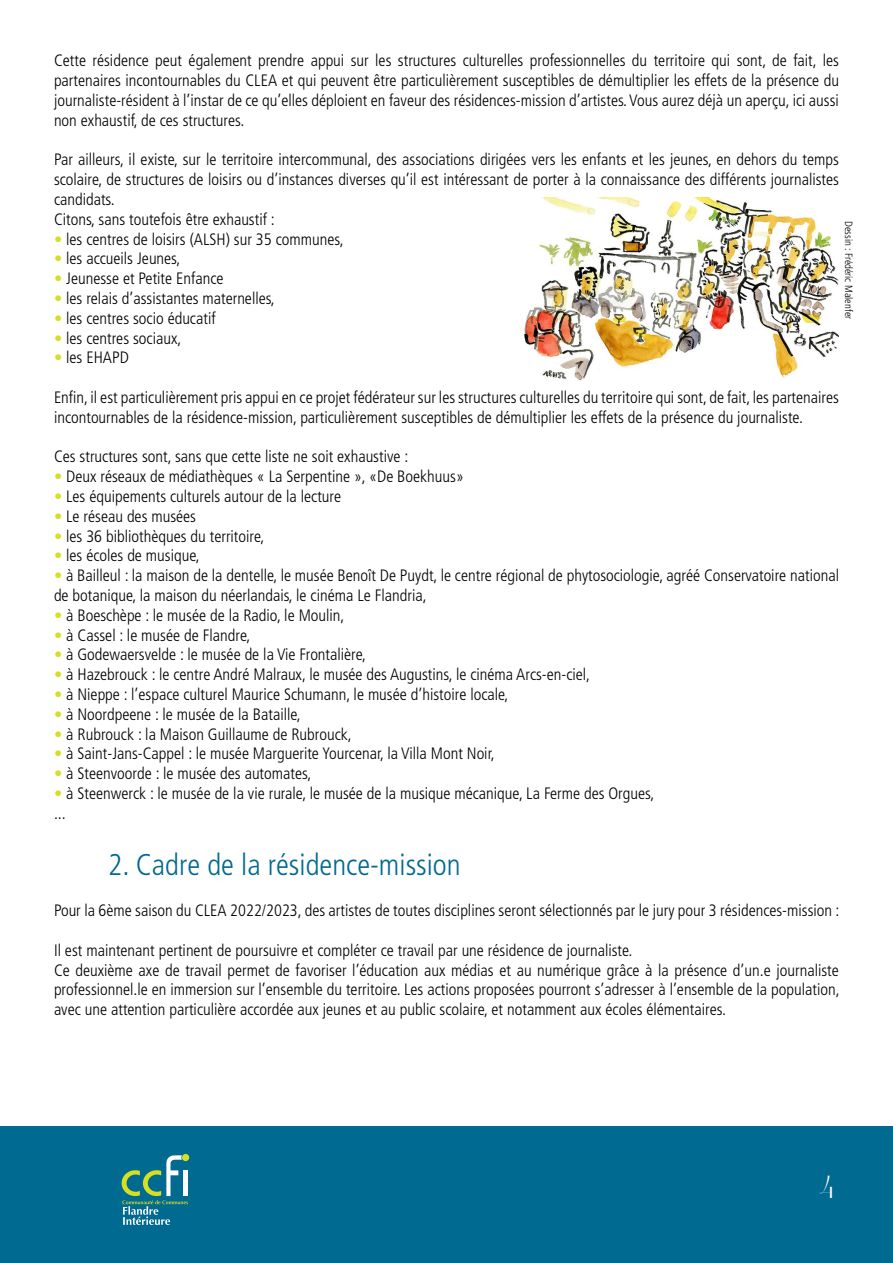
<style>
.page{position:relative;width:893px;height:1263px;background:#fff}
.page>*{position:absolute;margin:0;border:0;box-sizing:border-box;transform-origin:0 0}
.t1{font:45px "Ecolier";color:#fff}
.t2{font:300 condensed 30px "Frutiger";color:#006a90}
.t3{font:300 condensed 16.5px/19.8px "Frutiger";color:#000}
.t4{font:300 condensed 10.5px "Frutiger";color:#000}
.s1{color:#d7df23}
</style>
<div class="page">
<div style="left:0;top:1127px;width:893px;height:136px;background:#006a90"></div>
<svg style="left:121px;top:1154px;width:69px;height:71px"></svg>
<img style="left:524px;top:198px;width:315px;height:183px">
<p class="t3" style="left:54px;top:51px;width:786px;text-align:justify">Cette résidence peut également prendre appui sur les structures culturelles professionnelles du territoire qui sont, de fait, les partenaires incontournables du CLEA et qui peuvent être particulièrement susceptibles de démultiplier les effets de la présence du journaliste-résident à l’instar de ce qu’elles déploient en faveur des résidences-mission d’artistes. Vous aurez déjà un aperçu, ici aussi non exhaustif, de ces structures.</p>
<p class="t3" style="left:54px;top:150px;width:786px">Par ailleurs, il existe, sur le territoire intercommunal, des associations dirigées vers les enfants et les jeunes, en dehors du temps scolaire, de structures de loisirs ou d’instances diverses qu’il est intéressant de porter à la connaissance des différents journalistes candidats.<br>Citons, sans toutefois être exhaustif :</p>
<p class="t3" style="left:54px;top:229px;width:291px"><span class="s1">•</span> les centres de loisirs (ALSH) sur 35 communes,</p>
<p class="t3" style="left:54px;top:249px;width:128px"><span class="s1">•</span> les accueils Jeunes,</p>
<p class="t3" style="left:54px;top:269px;width:171px"><span class="s1">•</span> Jeunesse et Petite Enfance</p>
<p class="t3" style="left:54px;top:289px;width:222px"><span class="s1">•</span> les relais d’assistantes maternelles,</p>
<p class="t3" style="left:54px;top:308px;width:163px"><span class="s1">•</span> les centres socio éducatif</p>
<p class="t3" style="left:54px;top:328px;width:129px"><span class="s1">•</span> les centres sociaux,</p>
<p class="t3" style="left:54px;top:348px;width:76px"><span class="s1">•</span> les EHAPD</p>
<p class="t3" style="left:54px;top:388px;width:786px">Enfin, il est particulièrement pris appui en ce projet fédérateur sur les structures culturelles du territoire qui sont, de fait, les partenaires incontournables de la résidence-mission, particulièrement susceptibles de démultiplier les effets de la présence du journaliste.</p>
<p class="t3" style="left:54px;top:447px;width:356px">Ces structures sont, sans que cette liste ne soit exhaustive :</p>
<p class="t3" style="left:54px;top:467px;width:411px"><span class="s1">•</span> Deux réseaux de médiathèques « La Serpentine », «De Boekhuus»</p>
<p class="t3" style="left:54px;top:487px;width:289px"><span class="s1">•</span> Les équipements culturels autour de la lecture</p>
<p class="t3" style="left:54px;top:506px;width:144px"><span class="s1">•</span> Le réseau des musées</p>
<p class="t3" style="left:54px;top:526px;width:212px"><span class="s1">•</span> les 36 bibliothèques du territoire,</p>
<p class="t3" style="left:54px;top:546px;width:147px"><span class="s1">•</span> les écoles de musique,</p>
<p class="t3" style="left:54px;top:566px;width:786px"><span class="s1">•</span> à Bailleul : la maison de la dentelle, le musée Benoît De Puydt, le centre régional de phytosociologie, agréé Conservatoire national de botanique, la maison du néerlandais, le cinéma Le Flandria,</p>
<p class="t3" style="left:54px;top:605px;width:292px"><span class="s1">•</span> à Boeschèpe : le musée de la Radio, le Moulin,</p>
<p class="t3" style="left:54px;top:625px;width:198px"><span class="s1">•</span> à Cassel : le musée de Flandre,</p>
<p class="t3" style="left:54px;top:645px;width:314px"><span class="s1">•</span> à Godewaersvelde : le musée de la Vie Frontalière,</p>
<p class="t3" style="left:54px;top:665px;width:538px"><span class="s1">•</span> à Hazebrouck : le centre André Malraux, le musée des Augustins, le cinéma Arcs-en-ciel,</p>
<p class="t3" style="left:54px;top:685px;width:456px"><span class="s1">•</span> à Nieppe : l’espace culturel Maurice Schumann, le musée d’histoire locale,</p>
<p class="t3" style="left:54px;top:704px;width:248px"><span class="s1">•</span> à Noordpeene : le musée de la Bataille,</p>
<p class="t3" style="left:54px;top:724px;width:299px"><span class="s1">•</span> à Rubrouck : la Maison Guillaume de Rubrouck,</p>
<p class="t3" style="left:54px;top:744px;width:442px"><span class="s1">•</span> à Saint-Jans-Cappel : le musée Marguerite Yourcenar, la Villa Mont Noir,</p>
<p class="t3" style="left:54px;top:764px;width:259px"><span class="s1">•</span> à Steenvoorde : le musée des automates,</p>
<p class="t3" style="left:54px;top:784px;width:602px"><span class="s1">•</span> à Steenwerck : le musée de la vie rurale, le musée de la musique mécanique, La Ferme des Orgues, ...</p>
<h2 class="t2" style="left:108px;top:847px;width:354px">2. Cadre de la résidence-mission</h2>
<p class="t3" style="left:54px;top:901px;width:787px">Pour la 6ème saison du CLEA 2022/2023, des artistes de toutes disciplines seront sélectionnés par le jury pour 3 résidences-mission :</p>
<p class="t3" style="left:54px;top:940px;width:787px">Il est maintenant pertinent de poursuivre et compléter ce travail par une résidence de journaliste.<br>Ce deuxième axe de travail permet de favoriser l’éducation aux médias et au numérique grâce à la présence d’un.e journaliste professionnel.le en immersion sur l’ensemble du territoire. Les actions proposées pourront s’adresser à l’ensemble de la population, avec une attention particulière accordée aux jeunes et au public scolaire, et notamment aux écoles élémentaires.</p>
<p class="t4" style="left:855px;top:221px;width:99px;rotate:90deg">Dessin : Frédéric Malenfer</p>
<h1 class="t1" style="left:819px;top:1156px;width:16px">4</h1>
</div>
